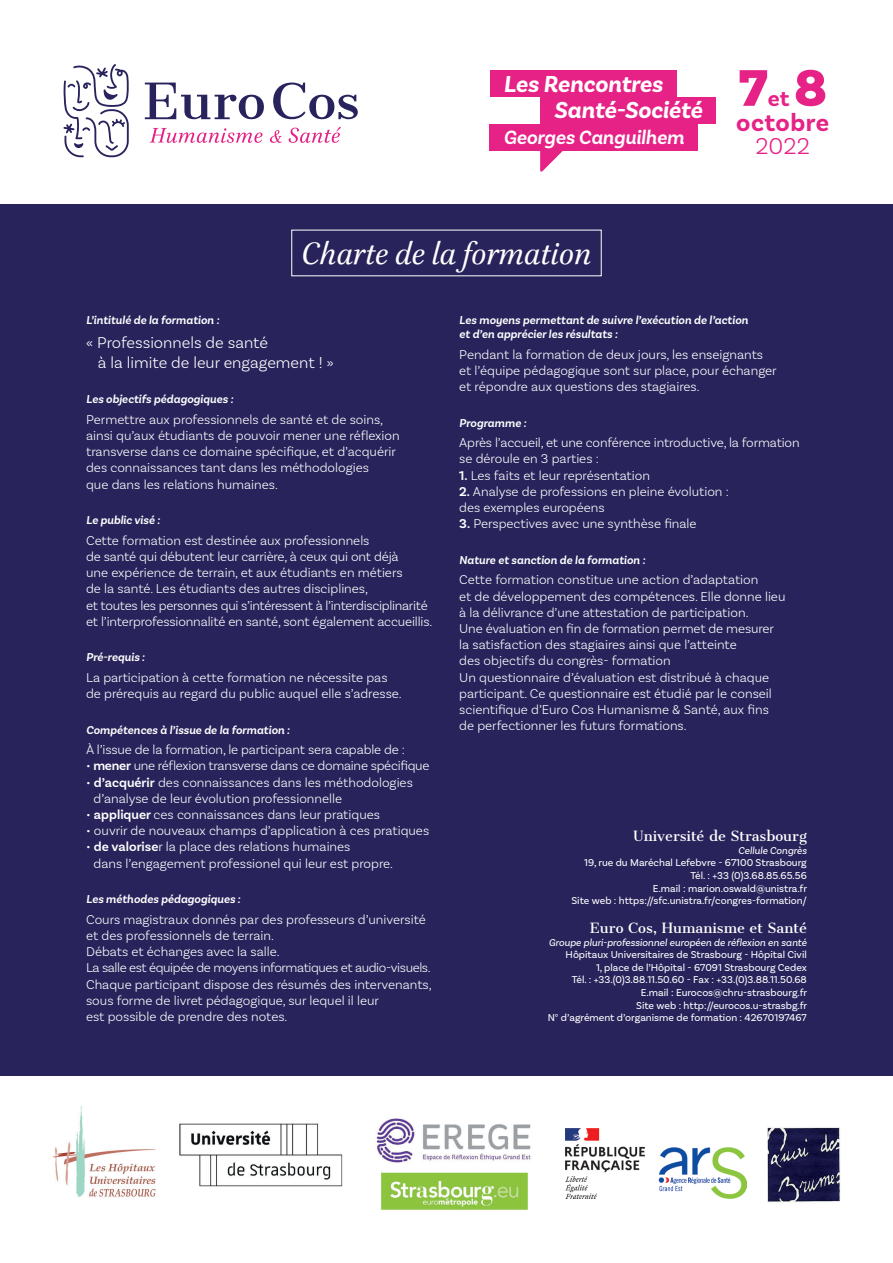
<style>
.page{position:relative;width:893px;height:1263px;background:#fff}
.page>*{position:absolute;margin:0;border:0;box-sizing:border-box;transform-origin:0 0}
.t1{font:900 54px "Basic Sans";color:#e62286}
.t2{font:italic 34.5px "Brill";color:#fff}
.t3{font:700 25.65px "Basic Sans";letter-spacing:.015em;color:#e62286}
.t4{font:italic 700 24.3px "Basic Sans";letter-spacing:-.005em;color:#fff}
.t5{font:300 24.3px "Basic Sans";color:#e62286}
.t6{font:700 22.95px "Basic Sans";color:#e62286}
.t7{font:italic 600 20.25px "Basic Sans";letter-spacing:-.005em;color:#fff}
.t8{font:300 16.5px/19.8px "Basic Sans";color:#fff}
.t9{font:300 13.5px/16.2px "Basic Sans";color:#fff}
.t10{font:300 13.5px "Basic Sans";letter-spacing:-.02em;color:#fff}
.t11{font:13.5px "Cantata One";color:#fff}
.t12{font:italic 600 12px/14.4px "Basic Sans";color:#fff}
.t13{font:10.5px/12.6px "Basic Sans";color:#fff;text-align:right}
.t14{font:italic 10.5px "Basic Sans";color:#fff}
.s1{font-weight:600}
</style>
<div class="page">
<div style="left:0;top:204px;width:893px;height:872px;background:#28235b"></div>
<img style="left:53px;top:1106px;width:787px;height:96px">
<div style="left:365px;top:1092px;width:386px;height:142px;background:#fff"></div>
<img style="left:566px;top:1129px;width:181px;height:69px">
<img style="left:381px;top:1172px;width:147px;height:38px">
<img style="left:376px;top:1118px;width:155px;height:45px">
<svg style="left:63px;top:64px;width:66px;height:93px"></svg>
<svg style="left:145px;top:83px;width:119px;height:36px"></svg>
<svg style="left:273px;top:83px;width:85px;height:36px"></svg>
<svg style="left:150px;top:128px;width:113px;height:15px"></svg>
<svg style="left:270px;top:130px;width:12px;height:13px"></svg>
<svg style="left:289px;top:127px;width:52px;height:16px"></svg>
<svg style="left:540px;top:151px;width:23px;height:21px"></svg>
<div style="left:490px;top:70px;width:187px;height:27px;background:#e62286"></div>
<div style="left:490px;top:124px;width:208px;height:27px;background:#e62286"></div>
<div style="left:540px;top:97px;width:176px;height:27px;background:#e62286"></div>
<h1 class="t1" style="left:794px;top:55px;width:34px">8</h1>
<h3 class="t3" style="left:736px;top:107px;width:95px">octobre</h3>
<h3 class="t5" style="left:755px;top:132px;width:56px">2022</h3>
<h3 class="t4" style="left:554px;top:96px;width:215px">Santé-Société <sup>7</sup></h3>
<h3 class="t4" style="left:503px;top:69px;width:161px">Les Rencontres</h3>
<h3 class="t7" style="left:503px;top:125px;width:182px">Georges Canguilhem</h3>
<h3 class="t6" style="left:768px;top:84px;width:23px">et</h3>
<h2 class="t2" style="left:301px;top:230px;width:292px">Charte de la formation</h2>
<p class="t12" style="left:86px;top:313px;width:135px">L’intitulé de la formation :</p>
<p class="t8" style="left:98px;top:332px;width:237px;text-indent:-12px">« Professionnels de santé<br>à la limite de leur engagement ! »</p>
<p class="t12" style="left:86px;top:392px;width:149px">Les objectifs pédagogiques :</p>
<p class="t9" style="left:86px;top:411px;width:315px">Permettre aux professionnels de santé et de soins, ainsi qu’aux étudiants de pouvoir mener une réflexion transverse dans ce domaine spécifique, et d’acquérir des connaissances tant dans les méthodologies<br>que dans les relations humaines.</p>
<p class="t12" style="left:86px;top:513px;width:75px">Le public visé :</p>
<p class="t9" style="left:86px;top:532px;width:348px">Cette formation est destinée aux professionnels<br>de santé qui débutent leur carrière, à ceux qui ont déjà<br>une expérience de terrain, et aux étudiants en métiers<br>de la santé. Les étudiants des autres disciplines,<br>et toutes les personnes qui s’intéressent à l’interdisciplinarité et l’interprofessionnalité en santé, sont également accueillis.</p>
<p class="t12" style="left:86px;top:650px;width:60px">Pré-requis :</p>
<p class="t9" style="left:86px;top:669px;width:317px">La participation à cette formation ne nécessite pas de prérequis au regard du public auquel elle s’adresse.</p>
<p class="t12" style="left:86px;top:723px;width:205px">Compétences à l’issue de la formation :</p>
<p class="t9" style="left:86px;top:741px;width:320px">À l’issue de la formation, le participant sera capable de :</p>
<p class="t10" style="left:86px;top:758px;width:345px">• <span class="s1">mener</span> une réflexion transverse dans ce domaine spécifique</p>
<p class="t9" style="left:94px;top:774px;width:321px;text-indent:-8px">• <span class="s1">d’acquérir</span> des connaissances dans les méthodologies d’analyse de leur évolution professionnelle</p>
<p class="t9" style="left:86px;top:806px;width:295px">• <span class="s1">appliquer</span> ces connaissances dans leur pratiques</p>
<p class="t9" style="left:86px;top:822px;width:345px">• ouvrir de nouveaux champs d’application à ces pratiques</p>
<p class="t9" style="left:94px;top:839px;width:301px;text-indent:-8px">• <span class="s1">de valorise</span>r la place des relations humaines<br>dans l’engagement professionel qui leur est propre.</p>
<p class="t12" style="left:86px;top:892px;width:156px">Les méthodes pédagogiques :</p>
<p class="t9" style="left:86px;top:911px;width:347px">Cours magistraux donnés par des professeurs d’université et des professionnels de terrain.<br>Débats et échanges avec la salle.<br>La salle est équipée de moyens informatiques et audio-visuels.<br>Chaque participant dispose des résumés des intervenants, sous forme de livret pédagogique, sur lequel il leur<br>est possible de prendre des notes.</p>
<p class="t12" style="left:459px;top:313px;width:290px">Les moyens permettant de suivre l’exécution de l’action et d’en apprécier les résultats :</p>
<p class="t9" style="left:459px;top:346px;width:319px">Pendant la formation de deux jours, les enseignants et l’équipe pédagogique sont sur place, pour échanger et répondre aux questions des stagiaires.</p>
<p class="t12" style="left:459px;top:416px;width:69px">Programme :</p>
<p class="t9" style="left:459px;top:434px;width:342px">Après l’accueil, et une conférence introductive, la formation se déroule en 3 parties :</p>
<p class="t9" style="left:459px;top:467px;width:192px"><span class="s1">1.</span> Les faits et leur représentation</p>
<p class="t9" style="left:459px;top:483px;width:271px"><span class="s1">2.</span> Analyse de professions en pleine évolution : des exemples européens</p>
<p class="t9" style="left:459px;top:515px;width:239px"><span class="s1">3.</span> Perspectives avec une synthèse finale</p>
<p class="t12" style="left:459px;top:553px;width:188px">Nature et sanction de la formation :</p>
<p class="t9" style="left:459px;top:572px;width:328px">Cette formation constitue une action d’adaptation<br>et de développement des compétences. Elle donne lieu à la délivrance d’une attestation de participation.<br>Une évaluation en fin de formation permet de mesurer la satisfaction des stagiaires ainsi que l’atteinte<br>des objectifs du congrès- formation<br>Un questionnaire d’évaluation est distribué à chaque participant. Ce questionnaire est étudié par le conseil scientifique d’Euro Cos Humanisme &amp; Santé, aux fins de perfectionner les futurs formations.</p>
<p class="t11" style="left:634px;top:828px;width:175px">Université de Strasbourg</p>
<p class="t14" style="left:738px;top:844px;width:70px">Cellule Congrès</p>
<p class="t13" style="left:571px;top:856px;width:237px">19, rue du Maréchal Lefebvre - 67100 Strasbourg Tél. : +33 (0)3.68.85.65.56<br>E.mail : marion.oswald@unistra.fr<br>Site web : https://sfc.unistra.fr/congres-formation/</p>
<p class="t11" style="left:590px;top:919px;width:218px">Euro Cos, Humanisme et Santé</p>
<p class="t14" style="left:549px;top:936px;width:260px">Groupe pluri-professionnel européen de réflexion en santé</p>
<p class="t13" style="left:548px;top:948px;width:261px">Hôpitaux Universitaires de Strasbourg - Hôpital Civil<br>1, place de l’Hôpital - 67091 Strasbourg Cedex<br>Tél. : +33.(0)3.88.11.50.60 - Fax : +33.(0)3.88.11.50.68<br>E.mail : Eurocos@chru-strasbourg.fr<br>Site web : http://eurocos.u-strasbg.fr<br>N° d’agrément d’organisme de formation : 42670197467</p>
</div>
